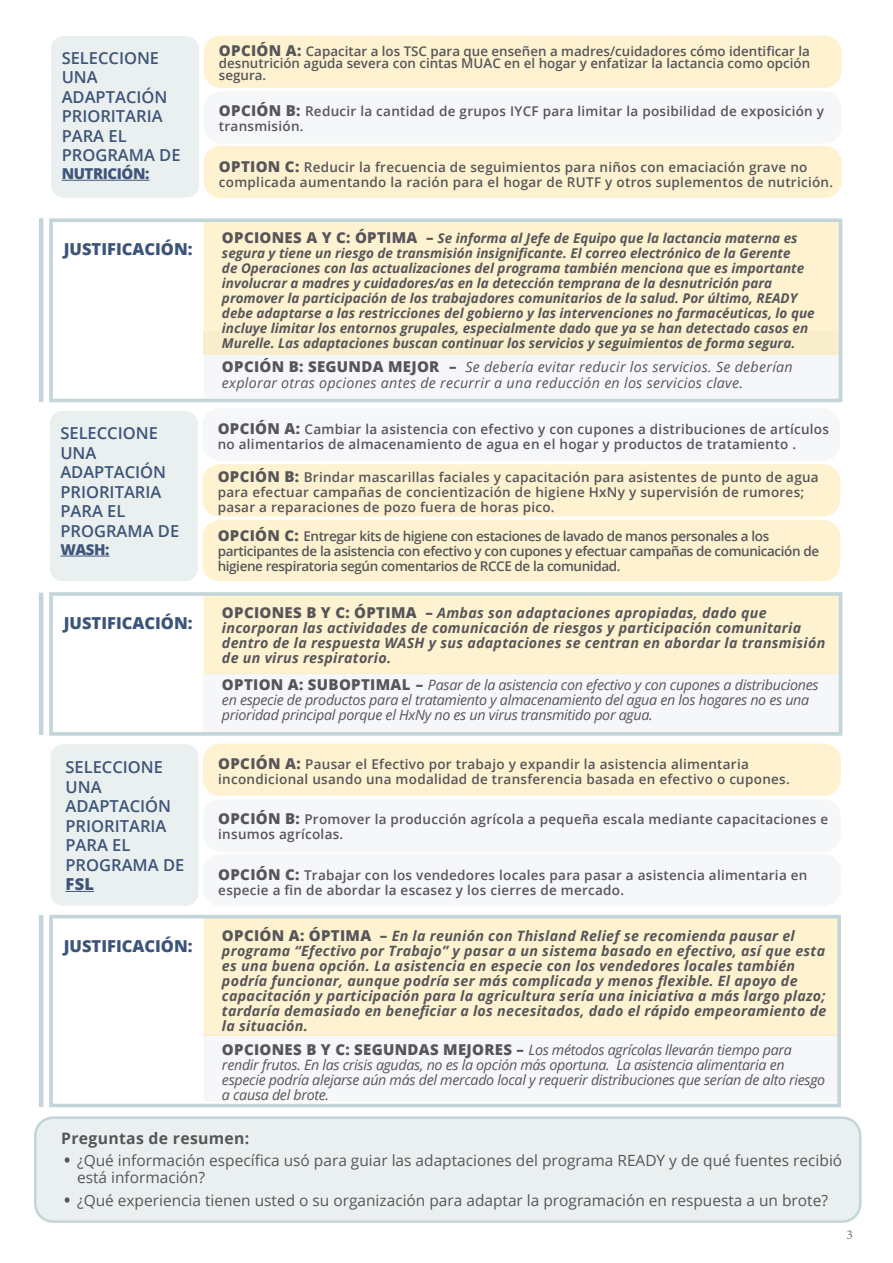
<style>
.page{position:relative;width:893px;height:1263px;background:#fff}
.page>*{position:absolute;margin:0;border:0;box-sizing:border-box;transform-origin:0 0}
.t1{font:600 16.5px/19.5px "Open Sans";color:#3e547a}
.t2{font:800 16.5px "Open Sans";color:#3c5479}
.t3{font:700 15.75px "Open Sans";letter-spacing:.02em;color:#565659}
.t4{font:15.45px/17.7px "Open Sans";color:#565659}
.t5{font:800 15px "Open Sans";letter-spacing:-.03em;color:#3e547a}
.t6{font:italic 700 14.25px/15px "Open Sans";letter-spacing:.02em;color:#565659}
.t7{font:italic 14.25px/15px "Open Sans";letter-spacing:-.02em;color:#565659}
.t8{font:italic 14.25px/16.5px "Open Sans";letter-spacing:.02em;color:#565659}
.t9{font:600 13.5px/15px "Open Sans";letter-spacing:.02em;color:#565659}
.t10{font:italic 700 13.5px/15px "Open Sans";color:#565659}
.t11{font:600 13.5px/15px "Open Sans";letter-spacing:-.03em;color:#565659}
.t12{font:13.5px "Minion Pro";color:#77787b}
.t13{font:600 13.35px/12px "Open Sans";color:#565659;text-align:justify}
.s1{font-weight:800;font-size:15px}
.s2{font-weight:800;font-style:normal;font-size:15px}
.s3{font-weight:800}
.s4{font-weight:700;font-size:16.5px}
</style>
<div class="page">
<svg style="left:204px;top:354px;width:633px;height:1px"></svg>
<div style="left:204px;top:223px;width:633px;height:108px;background:#fff2d0"></div>
<div style="left:204px;top:331px;width:636px;height:23px;background:#f9eecc"></div>
<div style="left:204px;top:674px;width:636px;height:60px;background:#f5f7f8"></div>
<div style="left:204px;top:594px;width:636px;height:80px;background:#fff2d0"></div>
<svg style="left:204px;top:1035px;width:632px;height:1px"></svg>
<div style="left:204px;top:920px;width:632px;height:114px;background:#fff2d0"></div>
<hr style="left:204px;top:1034px;width:636px;height:1px;background:#f9eecc">
<div style="left:35px;top:1118px;width:825px;height:104px;background:#eaf0ef;border-radius:18px"></div>
<div style="left:34px;top:1116px;width:827px;height:107px;border:3px solid #c3d5d8;border-radius:18px"></div>
<div style="left:49px;top:592px;width:793px;height:144px;border:4px solid #c3d5d8"></div>
<div style="left:49px;top:915px;width:792px;height:192px;border:4px solid #c3d5d8"></div>
<hr style="left:39px;top:218px;width:4px;height:184px;background:#c3d5d8">
<hr style="left:39px;top:593px;width:4px;height:142px;background:#c3d5d8">
<hr style="left:39px;top:915px;width:4px;height:192px;background:#c3d5d8">
<div style="left:49px;top:218px;width:793px;height:184px;border:4px solid #c3d5d8"></div>
<div style="left:51px;top:36px;width:148px;height:162px;background:#eaf0ef;border-radius:13px"></div>
<div style="left:204px;top:36px;width:637px;height:52px;background:#fff2d0;border-radius:17px"></div>
<div style="left:204px;top:146px;width:637px;height:52px;background:#fff2d0;border-radius:17px"></div>
<hr style="left:62px;top:180px;width:87px;height:1px;background:#3e547a">
<div style="left:204px;top:91px;width:637px;height:53px;background:#f5f7f8;border-radius:17px"></div>
<div style="left:50px;top:411px;width:148px;height:170px;background:#eaf0ef;border-radius:13px"></div>
<div style="left:202px;top:520px;width:638px;height:61px;background:#fff2d0;border-radius:17px"></div>
<hr style="left:60px;top:556px;width:50px;height:1px;background:#3e547a">
<div style="left:202px;top:464px;width:638px;height:52px;background:#fff2d0;border-radius:17px"></div>
<div style="left:50px;top:744px;width:148px;height:162px;background:#eaf0ef;border-radius:13px"></div>
<div style="left:203px;top:744px;width:638px;height:52px;background:#fff2d0;border-radius:17px"></div>
<div style="left:203px;top:854px;width:638px;height:52px;background:#f5f7f8;border-radius:17px"></div>
<svg style="left:65px;top:891px;width:29px;height:1px"></svg>
<div style="left:203px;top:799px;width:638px;height:53px;background:#f5f7f8;border-radius:17px"></div>
<p class="t1" style="left:62px;top:48px;width:120px">SELECCIONE<br>UNA<br>ADAPTACIÓN<br>PRIORITARIA<br>PARA EL<br>PROGRAMA DE</p>
<p class="t5" style="left:62px;top:162px;width:89px">NUTRICIÓN:</p>
<p class="t13" style="left:219px;top:45px;width:593px"><span class="s1">OPCIÓN A:</span> Capacitar a los TSC para que enseñen a madres/cuidadores cómo identificar la desnutrición aguda severa con cintas MUAC en el hogar y enfatizar la lactancia como opción segura.</p>
<p class="t9" style="left:219px;top:104px;width:607px"><span class="s1">OPCIÓN B:</span> Reducir la cantidad de grupos IYCF para limitar la posibilidad de exposición y transmisión.</p>
<p class="t9" style="left:219px;top:159px;width:616px"><span class="s1">OPTION C:</span> Reducir la frecuencia de seguimientos para niños con emaciación grave no complicada aumentando la ración para el hogar de RUTF y otros suplementos de nutrición.</p>
<p class="t2" style="left:64px;top:237px;width:130px">JUSTIFICACIÓN:</p>
<p class="t10" style="left:222px;top:230px;width:594px"><span class="s2">OPCIONES A Y C: ÓPTIMA –</span> Se informa al Jefe de Equipo que la lactancia materna es segura y tiene un riesgo de transmisión insignificante. El correo electrónico de la Gerente<br>de Operaciones con las actualizaciones del programa también menciona que es importante involucrar a madres y cuidadores/as en la detección temprana de la desnutrición para promover la participación de los trabajadores comunitarios de la salud. Por último, READY debe adaptarse a las restricciones del gobierno y las intervenciones no farmacéuticas, lo que incluye limitar los entornos grupales, especialmente dado que ya se han detectado casos en Murelle. Las adaptaciones buscan continuar los servicios y seguimientos de forma segura.</p>
<p class="t8" style="left:222px;top:358px;width:572px"><span class="s2">OPCIÓN B: SEGUNDA MEJOR –</span> Se debería evitar reducir los servicios. Se deberían explorar otras opciones antes de recurrir a una reducción en los servicios clave.</p>
<p class="t1" style="left:60px;top:423px;width:120px">SELECCIONE<br>UNA<br>ADAPTACIÓN<br>PRIORITARIA<br>PARA EL<br>PROGRAMA DE</p>
<p class="t5" style="left:60px;top:538px;width:51px">WASH:</p>
<p class="t9" style="left:218px;top:421px;width:613px"><span class="s1">OPCIÓN A:</span> Cambiar la asistencia con efectivo y con cupones a distribuciones de artículos no alimentarios de almacenamiento de agua en el hogar y productos de tratamiento .</p>
<p class="t9" style="left:218px;top:469px;width:603px"><span class="s1">OPCIÓN B:</span> Brindar mascarillas faciales y capacitación para asistentes de punto de agua para efectuar campañas de concientización de higiene HxNy y supervisión de rumores; pasar a reparaciones de pozo fuera de horas pico.</p>
<p class="t11" style="left:218px;top:528px;width:603px"><span class="s1">OPCIÓN C:</span> Entregar kits de higiene con estaciones de lavado de manos personales a los participantes de la asistencia con efectivo y con cupones y efectuar campañas de comunicación de higiene respiratoria según comentarios de RCCE de la comunidad.</p>
<p class="t2" style="left:64px;top:610px;width:130px">JUSTIFICACIÓN:</p>
<p class="t6" style="left:222px;top:605px;width:605px"><span class="s2">OPCIONES B Y C: ÓPTIMA –</span> Ambas son adaptaciones apropiadas, dado que incorporan las actividades de comunicación de riesgos y participación comunitaria dentro de la respuesta WASH y sus adaptaciones se centran en abordar la transmisión de un virus respiratorio.</p>
<p class="t7" style="left:222px;top:677px;width:598px"><span class="s2">OPTION A: SUBOPTIMAL –</span> Pasar de la asistencia con efectivo y con cupones a distribuciones en especie de productos para el tratamiento y almacenamiento del agua en los hogares no es una prioridad principal porque el HxNy no es un virus transmitido por agua.</p>
<p class="t1" style="left:65px;top:757px;width:120px">SELECCIONE<br>UNA<br>ADAPTACIÓN<br>PRIORITARIA<br>PARA EL<br>PROGRAMA DE<br><span class="s3">FSL</span></p>
<p class="t9" style="left:218px;top:756px;width:573px"><span class="s1">OPCIÓN A:</span> Pausar el Efectivo por trabajo y expandir la asistencia alimentaria incondicional usando una modalidad de transferencia basada en efectivo o cupones.</p>
<p class="t9" style="left:218px;top:812px;width:611px"><span class="s1">OPCIÓN B:</span> Promover la producción agrícola a pequeña escala mediante capacitaciones e insumos agrícolas.</p>
<p class="t9" style="left:218px;top:867px;width:591px"><span class="s1">OPCIÓN C:</span> Trabajar con los vendedores locales para pasar a asistencia alimentaria en especie a fin de abordar la escasez y los cierres de mercado.</p>
<p class="t2" style="left:64px;top:933px;width:130px">JUSTIFICACIÓN:</p>
<p class="t6" style="left:222px;top:927px;width:606px"><span class="s2">OPCIÓN A: ÓPTIMA –</span> En la reunión con Thisland Relief se recomienda pausar el programa “Efectivo por Trabajo” y pasar a un sistema basado en efectivo, así que esta es una buena opción. La asistencia en especie con los vendedores locales también podría funcionar, aunque podría ser más complicada y menos flexible. El apoyo de capacitación y participación para la agricultura sería una iniciativa a más largo plazo; tardaría demasiado en beneficiar a los necesitados, dado el rápido empeoramiento de la situación.</p>
<p class="t7" style="left:222px;top:1041px;width:605px"><span class="s2">OPCIONES B Y C: SEGUNDAS MEJORES –</span> Los métodos agrícolas llevarán tiempo para rendir frutos. En las crisis agudas, no es la opción más oportuna. La asistencia alimentaria en especie podría alejarse aún más del mercado local y requerir distribuciones que serían de alto riesgo a causa del brote.</p>
<p class="t3" style="left:61px;top:1127px;width:190px">Preguntas de resumen:</p>
<p class="t4" style="left:77px;top:1151px;width:767px;text-indent:-13px"><span class="s4">•</span> ¿Qué información específica usó para guiar las adaptaciones del programa READY y de qué fuentes recibió está información?</p>
<p class="t4" style="left:64px;top:1191px;width:765px"><span class="s4">•</span> ¿Qué experiencia tienen usted o su organización para adaptar la programación en respuesta a un brote?</p>
<p class="t12" style="left:846px;top:1226px;width:8px">3</p>
</div>
